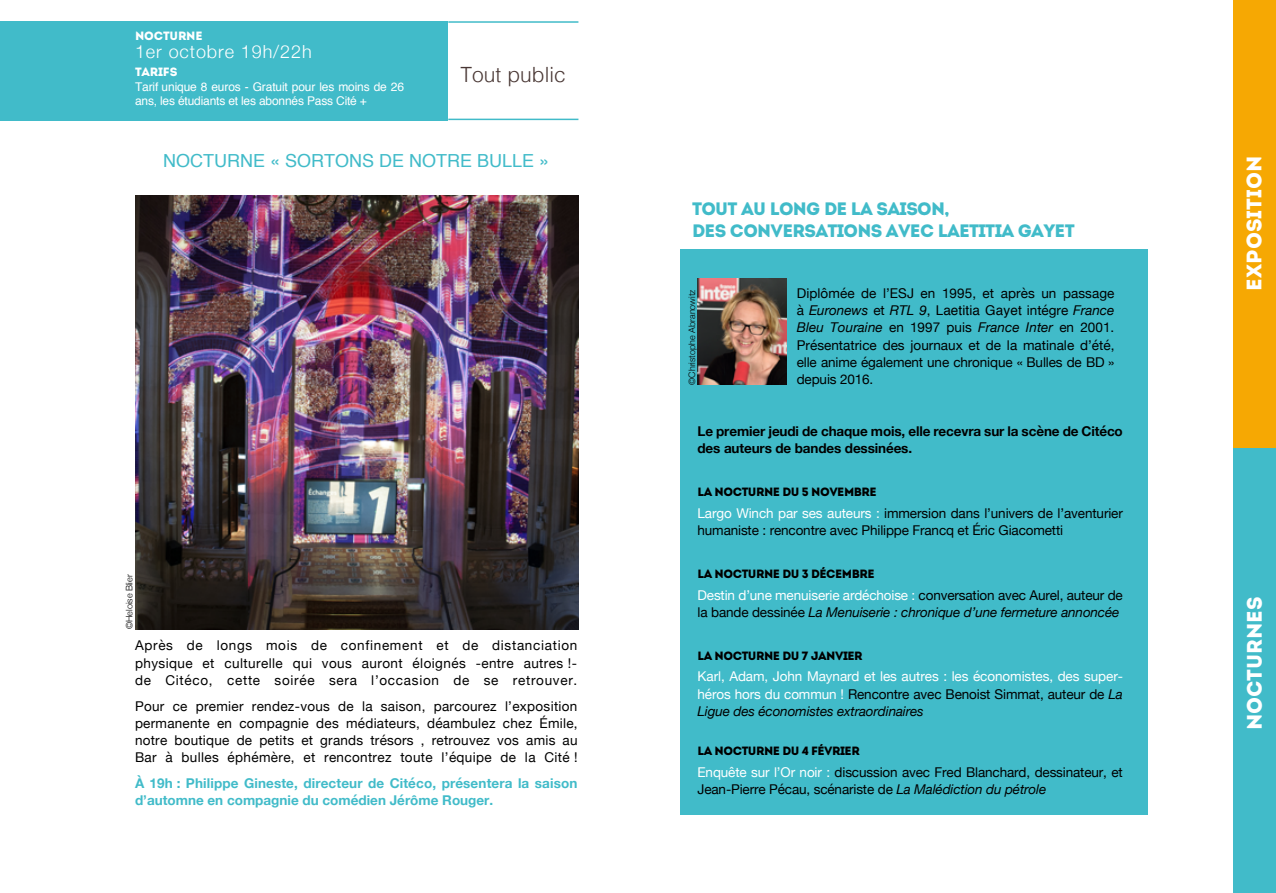
<style>
.page{position:relative;width:1276px;height:893px;background:#fff}
.page>*{position:absolute;margin:0;border:0;box-sizing:border-box;transform-origin:0 0}
.t1{font:21px "Intro";color:#fff}
.t2{font:300 21px "Helvetica";color:#493734}
.t3{font:18px/22.2px "Intro";letter-spacing:-.04em;color:#41bbc9}
.t4{font:18px "Helvetica";color:#41bbc9}
.t5{font:300 18px "Helvetica Neue";letter-spacing:.05em;color:#fff}
.t6{font:13.5px/17.2px "Helvetica Neue";letter-spacing:-.01em;color:#000;text-align:justify}
.t7{font:13.5px/17.2px "Helvetica Neue";letter-spacing:-.01em;color:#fff;text-align:justify}
.t8{font:700 13.5px/17.2px "Helvetica Neue";letter-spacing:.01em;color:#41bbc9}
.t9{font:700 13.5px/17.2px "Helvetica Neue";letter-spacing:-.01em;color:#000}
.t10{font:12px "Intro";letter-spacing:-.04em;color:#000}
.t11{font:12px/14.4px "Helvetica";letter-spacing:-.01em;color:#fff}
.t12{font:12px "Intro";letter-spacing:-.015em;color:#fff}
.t13{font:300 9px "Helvetica Neue";color:#000}
.s1{font-style:italic}
.s2{font-family:"Helvetica"}
.s3{color:#fff}
.s4{color:#000}
.s5{font-style:italic;color:#000}
</style>
<div class="page">
<div style="left:0;top:21px;width:448px;height:99px;background:#41bbc9"></div>
<hr style="left:448px;top:21px;width:130px;height:2px;background:#41bbc9">
<hr style="left:448px;top:119px;width:130px;height:1px;background:#41bbc9">
<div style="left:1233px;top:448px;width:43px;height:445px;background:#41bbc9"></div>
<img style="left:135px;top:196px;width:443px;height:433px">
<div style="left:680px;top:249px;width:468px;height:565px;background:#41bbc9"></div>
<img style="left:697px;top:279px;width:90px;height:106px">
<div style="left:1233px;top:0;width:43px;height:448px;background:#f6a803"></div>
<p class="t12" style="left:135px;top:29px;width:69px">NOCTURNE</p>
<h2 class="t5" style="left:135px;top:37px;width:178px">1er octobre 19h/22h</h2>
<p class="t12" style="left:135px;top:65px;width:44px">TARIFS</p>
<p class="t11" style="left:135px;top:80px;width:270px">Tarif unique 8 euros - Gratuit pour les moins de 26 ans, les étudiants et les abonnés Pass Cité +</p>
<h1 class="t2" style="left:460px;top:57px;width:107px">Tout public</h1>
<h2 class="t4" style="left:163px;top:147px;width:388px">NOCTURNE « SORTONS DE NOTRE BULLE »</h2>
<p class="t13" style="left:122px;top:629px;width:56px;rotate:-90deg">©Heloise Blier</p>
<p class="t6" style="left:135px;top:638px;width:444px">Après de longs mois de confinement et de distanciation physique et culturelle qui vous auront éloignés -entre autres !- de Citéco, cette soirée sera l’occasion de se retrouver.</p>
<p class="t6" style="left:135px;top:698px;width:444px">Pour ce premier rendez-vous de la saison, parcourez l’exposition permanente en compagnie des médiateurs, déambulez chez Émile, notre boutique de petits et grands trésors , retrouvez vos amis au Bar à bulles éphémère, et rencontrez toute l’équipe de la Cité !</p>
<p class="t8" style="left:135px;top:775px;width:444px">À 19h : Philippe Gineste, directeur de Citéco, présentera la saison d’automne en compagnie du comédien Jérôme Rouger.</p>
<h2 class="t3" style="left:692px;top:198px;width:384px">TOUT AU LONG DE LA SAISON,<br>DES CONVERSATIONS AVEC LAETITIA GAYET</h2>
<p class="t13" style="left:684px;top:385px;width:97px;rotate:-90deg">©Christophe Abranowitz</p>
<p class="t6" style="left:797px;top:285px;width:319px">Diplômée de l’ESJ en 1995, et après un passage à <span class="s1">Euronews</span> et <span class="s1">RTL 9</span>, <span class="s2">Laetitia Gayet</span> intégre <span class="s1">France Bleu Touraine</span> en 1997 puis <span class="s1">France Inter</span> en 2001.<br>Présentatrice des journaux et de la matinale d’été, elle anime également une chronique « Bulles de BD » depuis 2016.</p>
<p class="t9" style="left:697px;top:423px;width:427px">Le premier jeudi de chaque mois, elle recevra sur la scène de Citéco des auteurs de bandes dessinées.</p>
<p class="t10" style="left:697px;top:485px;width:181px">LA NOCTURNE DU 5 NOVEMBRE</p>
<p class="t6" style="left:697px;top:505px;width:427px"><span class="s3">Largo Winch par ses auteurs :</span> immersion dans l’univers de l’aventurier humaniste : rencontre avec Philippe Francq et Éric Giacometti</p>
<p class="t10" style="left:697px;top:567px;width:179px">LA NOCTURNE DU 3 DÉCEMBRE</p>
<p class="t6" style="left:697px;top:587px;width:427px"><span class="s3">Destin d’une menuiserie ardéchoise :</span> conversation avec Aurel, auteur de la bande dessinée <span class="s1">La Menuiserie : chronique d’une fermeture annoncée</span></p>
<p class="t10" style="left:697px;top:649px;width:167px">LA NOCTURNE DU 7 JANVIER</p>
<p class="t7" style="left:697px;top:669px;width:427px">Karl, Adam, John Maynard et les autres : les économistes, des super&shy;héros hors du commun ! <span class="s4">Rencontre avec Benoist Simmat, auteur de</span> <span class="s5">La Ligue des économistes extraordinaires</span></p>
<p class="t10" style="left:697px;top:744px;width:164px">LA NOCTURNE DU 4 FÉVRIER</p>
<p class="t6" style="left:697px;top:764px;width:427px"><span class="s3">Enquête sur l’Or noir :</span> discussion avec Fred Blanchard, dessinateur, et<br>Jean-Pierre Pécau, scénariste de <span class="s1">La Malédiction du pétrole</span></p>
<h1 class="t1" style="left:1241px;top:290px;width:136px;rotate:-90deg">EXPOSITION</h1>
<h1 class="t1" style="left:1242px;top:730px;width:136px;rotate:-90deg">NOCTURNES</h1>
</div>
